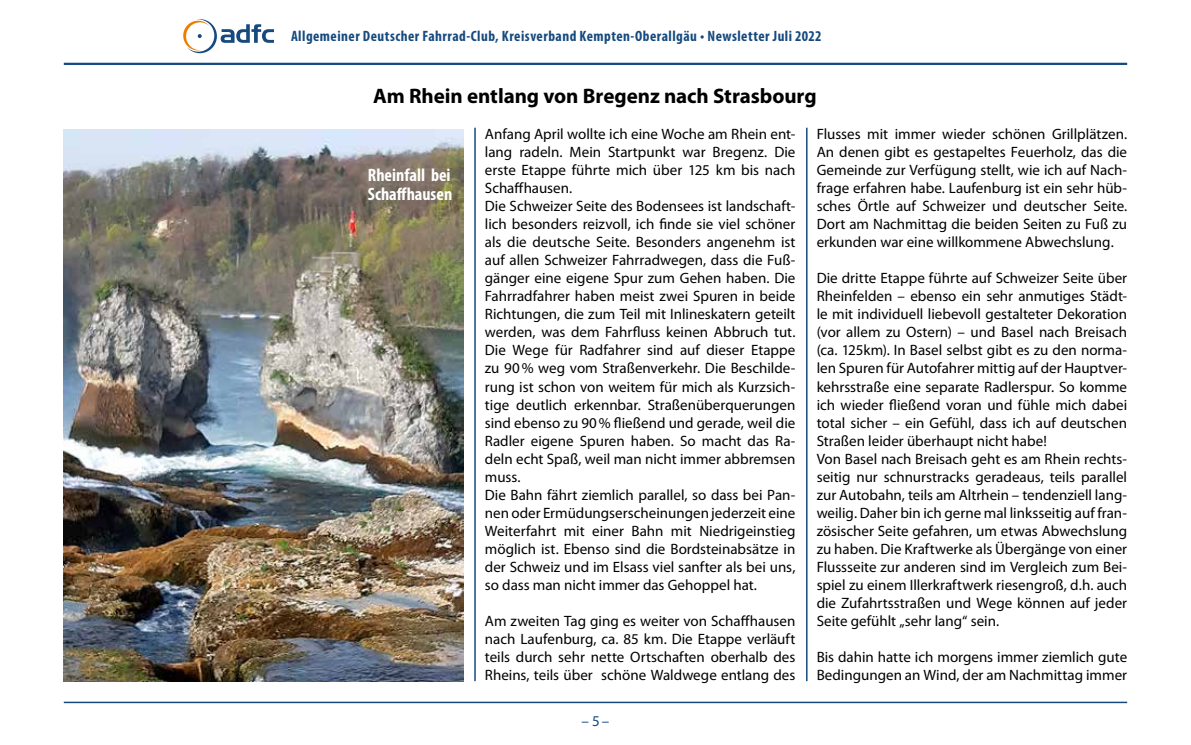
<style>
.page{position:relative;width:1191px;height:745px;background:#fff}
.page>*{position:absolute;margin:0;border:0;box-sizing:border-box;transform-origin:0 0}
.t1{font:700 21px "Myriad Pro";letter-spacing:-.005em;color:#000}
.t2{font:700 condensed 18px/19.5px "Myriad Pro";color:#fff}
.t3{font:15px/18px "Myriad Pro";color:#000}
.t4{font:700 condensed 15px "Myriad Pro";letter-spacing:.03em;color:#164a7e}
.t5{font:15px "Myriad Pro";color:#164a7e}
</style>
<div class="page">
<hr style="left:64px;top:63px;width:1063px;height:2px;background:#164a7e">
<hr style="left:64px;top:701px;width:1063px;height:1px;background:#164a7e">
<svg style="left:183px;top:19px;width:91px;height:34px"></svg>
<hr style="left:806px;top:128px;width:1px;height:552px;background:#164a7e">
<hr style="left:474px;top:128px;width:2px;height:552px;background:#164a7e">
<img style="left:64px;top:129px;width:399px;height:551px">
<p class="t4" style="left:291px;top:27px;width:532px">Allgemeiner Deutscher Fahrrad-Club, Kreisverband Kempten-Oberallgäu • Newsletter Juli 2022</p>
<h1 class="t1" style="left:373px;top:82px;width:445px">Am Rhein entlang von Bregenz nach Strasbourg</h1>
<p class="t2" style="left:368px;top:164px;width:86px">Rheinfall bei<br>Schaffhausen</p>
<p class="t3" style="left:485px;top:125px;width:312px">Anfang April wollte ich eine Woche am Rhein ent&shy;lang radeln. Mein Startpunkt war Bregenz. Die erste Etappe führte mich über 125 km bis nach Schaffhausen.<br>Die Schweizer Seite des Bodensees ist landschaft&shy;lich besonders reizvoll, ich finde sie viel schöner als die deutsche Seite. Besonders angenehm ist auf allen Schweizer Fahrradwegen, dass die Fuß&shy;gänger eine eigene Spur zum Gehen haben. Die Fahrradfahrer haben meist zwei Spuren in beide Richtungen, die zum Teil mit Inlineskatern geteilt werden, was dem Fahrfluss keinen Abbruch tut.<br>Die Wege für Radfahrer sind auf dieser Etappe zu 90% weg vom Straßenverkehr. Die Beschilde&shy;rung ist schon von weitem für mich als Kurzsich&shy;tige deutlich erkennbar. Straßenüberquerungen sind ebenso zu 90% fließend und gerade, weil die Radler eigene Spuren haben. So macht das Ra&shy;deln echt Spaß, weil man nicht immer abbremsen muss.<br>Die Bahn fährt ziemlich parallel, so dass bei Pan&shy;nen oder Ermüdungserscheinungen jederzeit eine Weiterfahrt mit einer Bahn mit Niedrigeinstieg möglich ist. Ebenso sind die Bordsteinabsätze in der Schweiz und im Elsass viel sanfter als bei uns, so dass man nicht immer das Gehoppel hat.</p>
<p class="t3" style="left:485px;top:611px;width:312px;text-align:justify">Am zweiten Tag ging es weiter von Schaffhausen nach Laufenburg, ca. 85 km. Die Etappe verläuft teils durch sehr nette Ortschaften oberhalb des Rheins, teils über schöne Waldwege entlang des</p>
<p class="t5" style="left:581px;top:711px;width:29px">– 5–</p>
<p class="t3" style="left:816px;top:125px;width:312px;text-align:justify">Flusses mit immer wieder schönen Grillplätzen.<br>An denen gibt es gestapeltes Feuerholz, das die Gemeinde zur Verfügung stellt, wie ich auf Nach&shy;frage erfahren habe. Laufenburg ist ein sehr hüb&shy;sches Örtle auf Schweizer und deutscher Seite.<br>Dort am Nachmittag die beiden Seiten zu Fuß zu erkunden war eine willkommene Abwechslung.</p>
<p class="t3" style="left:816px;top:269px;width:312px">Die dritte Etappe führte auf Schweizer Seite über Rheinfelden – ebenso ein sehr anmutiges Städt&shy;le mit individuell liebevoll gestalteter Dekoration (vor allem zu Ostern) – und Basel nach Breisach (ca. 125km). In Basel selbst gibt es zu den norma&shy;len Spuren für Autofahrer mittig auf der Hauptver&shy;kehrsstraße eine separate Radlerspur. So komme ich wieder fließend voran und fühle mich dabei total sicher – ein Gefühl, dass ich auf deutschen Straßen leider überhaupt nicht habe!<br>Von Basel nach Breisach geht es am Rhein rechts&shy;seitig nur schnurstracks geradeaus, teils parallel zur Autobahn, teils am Altrhein – tendenziell lang&shy;weilig. Daher bin ich gerne mal linksseitig auf fran&shy;zösischer Seite gefahren, um etwas Abwechslung zu haben. Die Kraftwerke als Übergänge von einer Flussseite zur anderen sind im Vergleich zum Bei&shy;spiel zu einem Illerkraftwerk riesengroß, d.h. auch die Zufahrtsstraßen und Wege können auf jeder Seite gefühlt „sehr lang“ sein.</p>
<p class="t3" style="left:816px;top:647px;width:312px">Bis dahin hatte ich morgens immer ziemlich gute<br>Bedingungen an Wind, der am Nachmittag immer</p>
</div>
